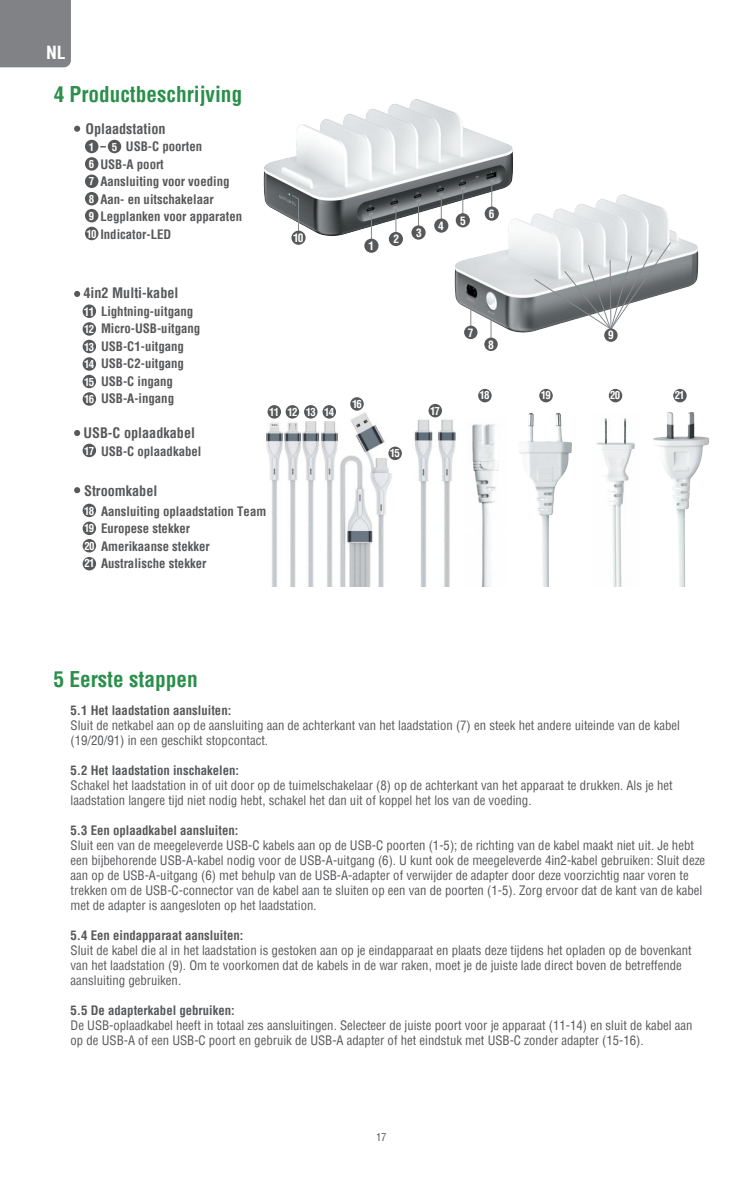
<style>
.page{position:relative;width:752px;height:1177px;background:#fff}
.page>*{position:absolute;margin:0;border:0;box-sizing:border-box;transform-origin:0 0}
.t1{font:700 condensed 21.25px "Helvetica";color:#2a8f4b}
.t2{font:700 condensed 17.75px "Helvetica";color:#fff}
.t3{font:700 condensed 14.25px "Helvetica";color:#57585a}
.t4{font:condensed 12.75px/15px "Helvetica";color:#57585a}
.t5{font:700 condensed 12.75px/17.5px "Helvetica";color:#57585a}
.t6{font:700 condensed 11.5px "Helvetica";color:#fff}
.t7{font:700 condensed 10.75px/17.5px "Helvetica";letter-spacing:-.075em;color:#fff;text-align:justify}
.t8{font:condensed 10.75px "Helvetica";color:#57585a}
</style>
<div class="page">
<div style="left:0;top:0;width:71px;height:67px;background:#808285"></div>
<img style="left:266px;top:397px;width:190px;height:189px">
<div style="left:267px;top:405px;width:14px;height:13px;background:#57585a;border-radius:50%"></div>
<div style="left:285px;top:405px;width:14px;height:13px;background:#57585a;border-radius:50%"></div>
<div style="left:304px;top:405px;width:13px;height:13px;background:#57585a;border-radius:50%"></div>
<div style="left:322px;top:405px;width:14px;height:13px;background:#57585a;border-radius:50%"></div>
<div style="left:350px;top:397px;width:13px;height:13px;background:#57585a;border-radius:50%"></div>
<div style="left:388px;top:446px;width:13px;height:14px;background:#57585a;border-radius:50%"></div>
<div style="left:428px;top:404px;width:14px;height:13px;background:#57585a;border-radius:50%"></div>
<img style="left:653px;top:413px;width:57px;height:173px">
<img style="left:519px;top:413px;width:53px;height:173px">
<img style="left:596px;top:418px;width:39px;height:168px">
<img style="left:472px;top:424px;width:26px;height:162px">
<img style="left:427px;top:194px;width:272px;height:219px">
<svg style="left:490px;top:315px;width:1px;height:22px"></svg>
<div style="left:484px;top:337px;width:13px;height:14px;background:#57585a;border-radius:50%"></div>
<svg style="left:470px;top:303px;width:1px;height:23px"></svg>
<div style="left:464px;top:326px;width:13px;height:13px;background:#57585a;border-radius:50%"></div>
<svg style="left:533px;top:241px;width:138px;height:89px"></svg>
<div style="left:604px;top:328px;width:13px;height:14px;background:#57585a;border-radius:50%"></div>
<div style="left:85px;top:140px;width:13px;height:13px;background:#57585a;border-radius:50%"></div>
<div style="left:108px;top:140px;width:13px;height:13px;background:#57585a;border-radius:50%"></div>
<div style="left:85px;top:157px;width:13px;height:14px;background:#57585a;border-radius:50%"></div>
<div style="left:85px;top:174px;width:13px;height:14px;background:#57585a;border-radius:50%"></div>
<div style="left:85px;top:192px;width:13px;height:13px;background:#57585a;border-radius:50%"></div>
<div style="left:85px;top:209px;width:13px;height:13px;background:#57585a;border-radius:50%"></div>
<div style="left:85px;top:227px;width:13px;height:13px;background:#57585a;border-radius:50%"></div>
<img style="left:263px;top:99px;width:274px;height:180px">
<svg style="left:371px;top:217px;width:1px;height:22px"></svg>
<svg style="left:395px;top:210px;width:1px;height:22px"></svg>
<svg style="left:418px;top:203px;width:1px;height:22px"></svg>
<svg style="left:440px;top:196px;width:1px;height:22px"></svg>
<svg style="left:462px;top:190px;width:1px;height:23px"></svg>
<svg style="left:491px;top:183px;width:1px;height:23px"></svg>
<div style="left:364px;top:239px;width:14px;height:14px;background:#57585a;border-radius:50%"></div>
<div style="left:388px;top:232px;width:15px;height:14px;background:#57585a;border-radius:50%"></div>
<div style="left:411px;top:225px;width:14px;height:15px;background:#57585a;border-radius:50%"></div>
<div style="left:434px;top:218px;width:14px;height:15px;background:#57585a;border-radius:50%"></div>
<div style="left:455px;top:213px;width:14px;height:14px;background:#57585a;border-radius:50%"></div>
<div style="left:484px;top:206px;width:14px;height:15px;background:#57585a;border-radius:50%"></div>
<svg style="left:291px;top:194px;width:8px;height:39px"></svg>
<div style="left:291px;top:231px;width:14px;height:14px;background:#57585a;border-radius:50%"></div>
<svg style="left:74px;top:126px;width:6px;height:6px"></svg>
<div style="left:83px;top:304px;width:13px;height:14px;background:#57585a;border-radius:50%"></div>
<div style="left:83px;top:322px;width:13px;height:14px;background:#57585a;border-radius:50%"></div>
<div style="left:83px;top:340px;width:13px;height:13px;background:#57585a;border-radius:50%"></div>
<div style="left:83px;top:357px;width:13px;height:14px;background:#57585a;border-radius:50%"></div>
<div style="left:83px;top:375px;width:13px;height:13px;background:#57585a;border-radius:50%"></div>
<div style="left:83px;top:392px;width:13px;height:14px;background:#57585a;border-radius:50%"></div>
<div style="left:83px;top:443px;width:13px;height:14px;background:#57585a;border-radius:50%"></div>
<div style="left:83px;top:503px;width:13px;height:14px;background:#57585a;border-radius:50%"></div>
<div style="left:83px;top:521px;width:13px;height:14px;background:#57585a;border-radius:50%"></div>
<div style="left:83px;top:539px;width:13px;height:13px;background:#57585a;border-radius:50%"></div>
<div style="left:83px;top:557px;width:13px;height:13px;background:#57585a;border-radius:50%"></div>
<svg style="left:74px;top:291px;width:6px;height:6px"></svg>
<svg style="left:74px;top:430px;width:6px;height:6px"></svg>
<svg style="left:74px;top:487px;width:6px;height:6px"></svg>
<h2 class="t2" style="left:46px;top:41px;width:21px">NL</h2>
<h1 class="t1" style="left:54px;top:80px;width:190px">4 Productbeschrijving</h1>
<p class="t7" style="left:89px;top:138px;width:7px">1</p>
<p class="t7" style="left:112px;top:138px;width:7px">5</p>
<p class="t7" style="left:86px;top:155px;width:12px;text-align:left">6<br>7<br>8<br>9<br>10</p>
<p class="t3" style="left:85px;top:119px;width:82px">Oplaadstation</p>
<p class="t5" style="left:100px;top:138px;width:143px;text-indent:26px">USB-C poorten<br>USB-A poort<br>Aansluiting voor voeding<br>Aan- en uitschakelaar<br>Legplanken voor apparaten<br>Indicator-LED</p>
<p class="t3" style="left:83px;top:284px;width:96px">4in2 Multi-kabel</p>
<p class="t5" style="left:101px;top:302px;width:101px">Lightning-uitgang<br>Micro-USB-uitgang<br>USB-C1-uitgang<br>USB-C2-uitgang<br>USB-C ingang<br>USB-A-ingang</p>
<p class="t3" style="left:83px;top:424px;width:113px">USB-C oplaadkabel</p>
<p class="t5" style="left:101px;top:442px;width:102px">USB-C oplaadkabel</p>
<p class="t6" style="left:84px;top:304px;width:12px">11</p>
<p class="t7" style="left:84px;top:320px;width:12px">12<br>13<br>14<br>15<br>16</p>
<p class="t7" style="left:84px;top:442px;width:12px">17</p>
<p class="t3" style="left:84px;top:481px;width:75px">Stroomkabel</p>
<p class="t6" style="left:293px;top:230px;width:12px">10</p>
<p class="t7" style="left:269px;top:403px;width:66px">11 12 13 14</p>
<p class="t7" style="left:84px;top:502px;width:12px">18<br>19<br>20<br>21</p>
<p class="t5" style="left:101px;top:502px;width:167px">Aansluiting oplaadstation Team<br>Europese stekker<br>Amerikaanse stekker<br>Australische stekker</p>
<p class="t6" style="left:368px;top:238px;width:7px">1</p>
<p class="t6" style="left:393px;top:231px;width:7px">2</p>
<p class="t6" style="left:416px;top:225px;width:7px">3</p>
<p class="t6" style="left:438px;top:218px;width:7px">4</p>
<p class="t6" style="left:460px;top:213px;width:7px">5</p>
<p class="t6" style="left:488px;top:206px;width:7px">6</p>
<p class="t7" style="left:352px;top:395px;width:12px">16</p>
<p class="t7" style="left:389px;top:444px;width:12px">15</p>
<p class="t7" style="left:430px;top:402px;width:12px">17</p>
<p class="t6" style="left:467px;top:325px;width:7px">7</p>
<p class="t6" style="left:607px;top:328px;width:7px">9</p>
<p class="t6" style="left:488px;top:337px;width:7px">8</p>
<p class="t7" style="left:479px;top:387px;width:12px">18</p>
<p class="t7" style="left:540px;top:387px;width:12px">19</p>
<p class="t7" style="left:610px;top:387px;width:12px">20</p>
<p class="t7" style="left:674px;top:387px;width:12px">21</p>
<h1 class="t1" style="left:53px;top:665px;width:146px">5 Eerste stappen</h1>
<p class="t5" style="left:70px;top:701px;width:162px">5.1 Het laadstation aansluiten:</p>
<p class="t4" style="left:70px;top:717px;width:610px">Sluit de netkabel aan op de aansluiting aan de achterkant van het laadstation (7) en steek het andere uiteinde van de kabel (19/20/91) in een geschikt stopcontact.</p>
<p class="t5" style="left:70px;top:761px;width:170px">5.2 Het laadstation inschakelen:</p>
<p class="t4" style="left:70px;top:777px;width:603px">Schakel het laadstation in of uit door op de tuimelschakelaar (8) op de achterkant van het apparaat te drukken. Als je het laadstation langere tijd niet nodig hebt, schakel het dan uit of koppel het los van de voeding.</p>
<p class="t5" style="left:70px;top:821px;width:169px">5.3 Een oplaadkabel aansluiten:</p>
<p class="t4" style="left:70px;top:837px;width:636px">Sluit een van de meegeleverde USB-C kabels aan op de USB-C poorten (1-5); de richting van de kabel maakt niet uit. Je hebt een bijbehorende USB-A-kabel nodig voor de USB-A-uitgang (6). U kunt ook de meegeleverde 4in2-kabel gebruiken: Sluit deze aan op de USB-A-uitgang (6) met behulp van de USB-A-adapter of verwijder de adapter door deze voorzichtig naar voren te trekken om de USB-C-connector van de kabel aan te sluiten op een van de poorten (1-5). Zorg ervoor dat de kant van de kabel met de adapter is aangesloten op het laadstation.</p>
<p class="t5" style="left:70px;top:926px;width:174px">5.4 Een eindapparaat aansluiten:</p>
<p class="t4" style="left:70px;top:942px;width:622px">Sluit de kabel die al in het laadstation is gestoken aan op je eindapparaat en plaats deze tijdens het opladen op de bovenkant van het laadstation (9). Om te voorkomen dat de kabels in de war raken, moet je de juiste lade direct boven de betreffende aansluiting gebruiken.</p>
<p class="t5" style="left:70px;top:1001px;width:166px">5.5 De adapterkabel gebruiken:</p>
<p class="t4" style="left:70px;top:1017px;width:623px">De USB-oplaadkabel heeft in totaal zes aansluitingen. Selecteer de juiste poort voor je apparaat (11-14) en sluit de kabel aan op de USB-A of een USB-C poort en gebruik de USB-A adapter of het eindstuk met USB-C zonder adapter (15-16).</p>
<p class="t8" style="left:376px;top:1129px;width:12px">17</p>
</div>
